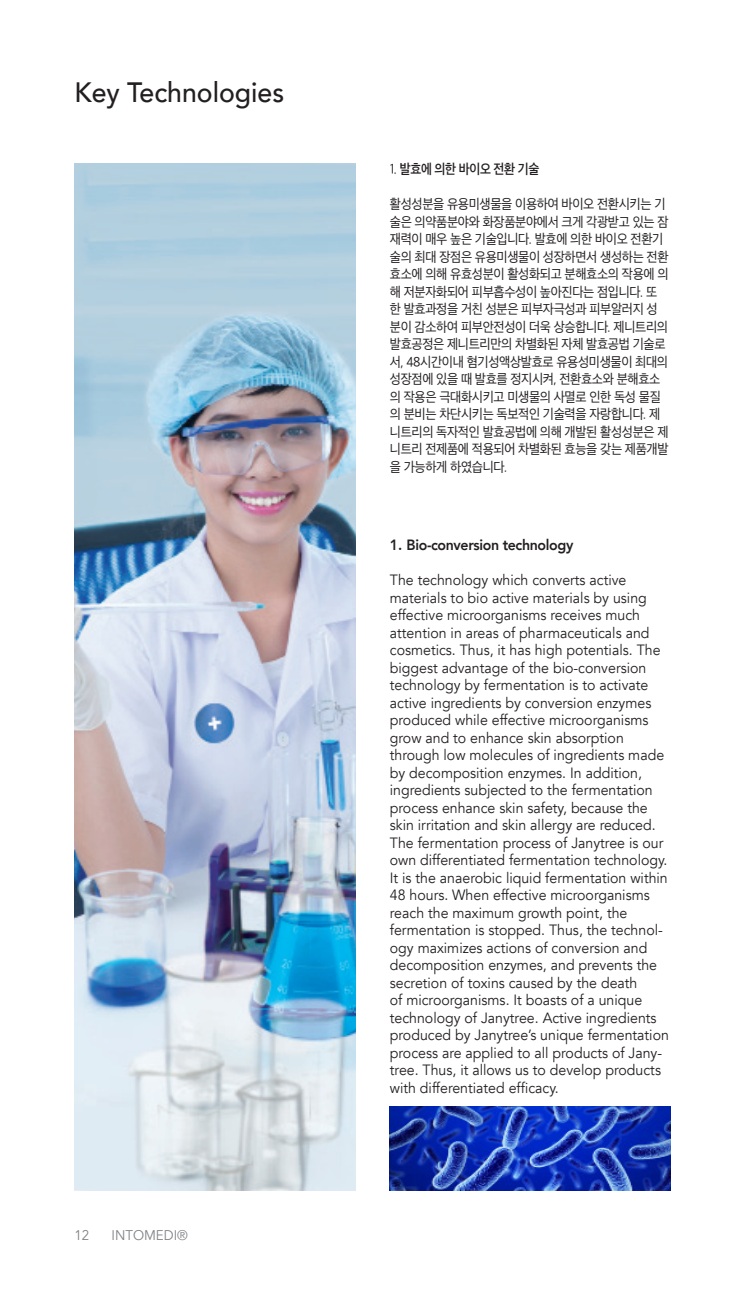
<style>
.page{position:relative;width:745px;height:1290px;background:#fff}
.page>*{position:absolute;margin:0;border:0;box-sizing:border-box;transform-origin:0 0}
.t1{font:500 28px "Avenir";color:#231f20;scale:.95 1}
.Basic_en{font:14.88px/17.5px "Avenir";color:#231f20;scale:.95 1}
.H2_en{font:800 14.88px "Avenir";letter-spacing:-.025em;color:#231f20;scale:.95 1}
.t2{font:14px/17.5px "Apple SD Gothic Neo";letter-spacing:-.025em;color:#231f20;scale:.92 1}
.H2_kr{font:600 14px "Apple SD Gothic Neo";letter-spacing:-.025em;color:#231f20;scale:.9 1}
.t3{font:14px "Avenir";color:#808285;scale:.95 1}
.s1{font-weight:400}
</style>
<div class="page">
<img style="left:74px;top:163px;width:281px;height:1028px">
<img style="left:389px;top:1106px;width:281px;height:85px">
<h1 class="t1" style="left:74px;top:68px;width:222px">Key Technologies</h1>
<p class="t3" style="left:74px;top:1226px;width:17px">12</p>
<p class="t3" style="left:111px;top:1226px;width:82px">INTOMEDI®</p>
<p class="H2_kr" style="left:389px;top:162px;width:167px"><span class="s1">1.</span> 발효에 의한 바이오 전환 기술</p>
<p class="t2" style="left:389px;top:196px;width:304px">활성성분을 유용미생물을 이용하여 바이오 전환시키는 기 술은 의약품분야와 화장품분야에서 크게 각광받고 있는 잠 재력이 매우 높은 기술입니다. 발효에 의한 바이오 전환기 술의 최대 장점은 유용미생물이 성장하면서 생성하는 전환 효소에 의해 유효성분이 활성화되고 분해효소의 작용에 의 해 저분자화되어 피부흡수성이 높아진다는 점입니다. 또 한 발효과정을 거친 성분은 피부자극성과 피부알러지 성 분이 감소하여 피부안전성이 더욱 상승합니다. 제니트리의 발효공정은 제니트리만의 차별화된 자체 발효공법 기술로 서, 48시간이내 혐기성액상발효로 유용성미생물이 최대의 성장점에 있을 때 발효를 정지시켜, 전환효소와 분해효소 의 작용은 극대화시키고 미생물의 사멸로 인한 독성 물질 의 분비는 차단시키는 독보적인 기술력을 자랑합니다. 제 니트리의 독자적인 발효공법에 의해 개발된 활성성분은 제 니트리 전제품에 적용되어 차별화된 효능을 갖는 제품개발 을 가능하게 하였습니다.</p>
<p class="H2_en" style="left:389px;top:534px;width:194px">1. Bio-conversion technology</p>
<p class="Basic_en" style="left:389px;top:572px;width:295px">The technology which converts active materials to bio active materials by using effective microorganisms receives much attention in areas of pharmaceuticals and cosmetics. Thus, it has high potentials. The biggest advantage of the bio-conversion technology by fermentation is to activate active ingredients by conversion enzymes produced while effective microorganisms grow and to enhance skin absorption through low molecules of ingredients made by decomposition enzymes. In addition, ingredients subjected to the fermentation process enhance skin safety, because the skin irritation and skin allergy are reduced.<br>The fermentation process of Janytree is our own differentiated fermentation technology.<br>It is the anaerobic liquid fermentation within 48 hours. When effective microorganisms reach the maximum growth point, the fermentation is stopped. Thus, the technol&shy;ogy maximizes actions of conversion and decomposition enzymes, and prevents the secretion of toxins caused by the death<br>of microorganisms. It boasts of a unique technology of Janytree. Active ingredients produced by Janytree’s unique fermentation process are applied to all products of Jany&shy;tree. Thus, it allows us to develop products with differentiated efficacy.</p>
</div>
